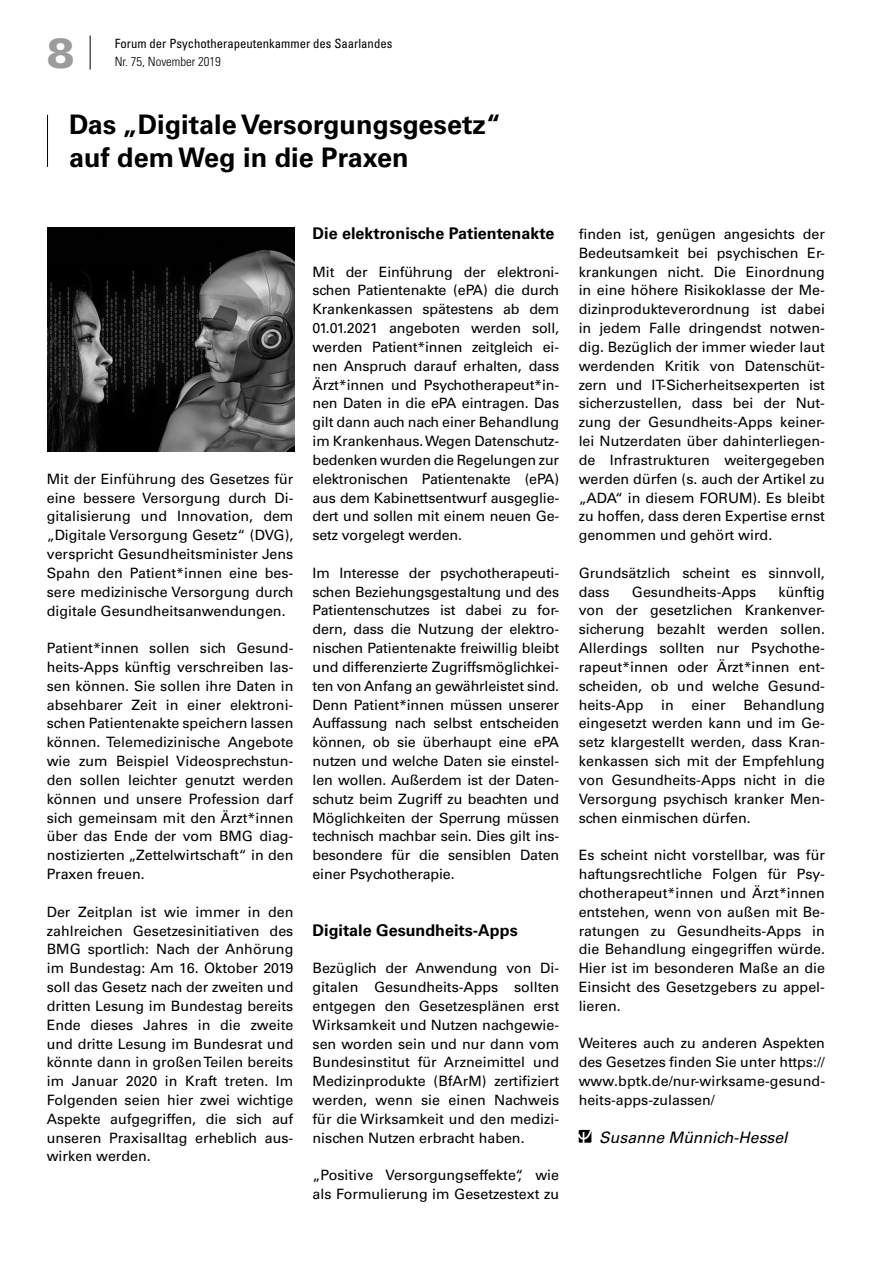
<style>
.page{position:relative;width:893px;height:1263px;background:#fff}
.page>*{position:absolute;margin:0;border:0;box-sizing:border-box;transform-origin:0 0}
.t1{font:900 42px "Univers LT Std";color:#9c9c9d}
.t2{font:700 27px/33px "Univers LT Std";color:#000}
.t3{font:700 16.2px "Univers LT Std";color:#000}
.t4{font:italic 15.75px "Univers LT Std";color:#000}
.t5{font:14.25px/18.8px "Univers LT Std";color:#000;text-align:justify}
.t6{font:condensed 12.75px "Univers LT Std";color:#000}
.t7{font:300 condensed 12.75px "Univers LT Std";color:#000}
</style>
<div class="page">
<hr style="left:90px;top:36px;width:1px;height:34px;background:#000">
<hr style="left:47px;top:115px;width:1px;height:52px;background:#000">
<svg style="left:579px;top:1130px;width:12px;height:13px"></svg>
<img style="left:48px;top:227px;width:247px;height:224px">
<h1 class="t1" style="left:47px;top:27px;width:30px">8</h1>
<p class="t6" style="left:115px;top:35px;width:279px">Forum der Psychotherapeutenkammer des Saarlandes</p>
<p class="t7" style="left:115px;top:54px;width:108px">Nr. 75, November 2019</p>
<h2 class="t2" style="left:69px;top:109px;width:433px">Das „Digitale Versorgungsgesetz“ auf dem Weg in die Praxen</h2>
<p class="t5" style="left:47px;top:469px;width:248px">Mit der Einführung des Gesetzes für eine bessere Versorgung durch Di&shy;gitalisierung und Innovation, dem „Digitale Versorgung Gesetz“ (DVG), verspricht Gesundheitsminister Jens Spahn den Patient*innen eine bes&shy;sere medizinische Versorgung durch digitale Gesundheitsanwendungen.</p>
<p class="t5" style="left:47px;top:639px;width:248px">Patient*innen sollen sich Gesund&shy;heits-Apps künftig verschreiben las&shy;sen können. Sie sollen ihre Daten in absehbarer Zeit in einer elektroni&shy;schen Patientenakte speichern lassen können. Telemedizinische Angebote wie zum Beispiel Videosprechstun&shy;den sollen leichter genutzt werden können und unsere Profession darf sich gemeinsam mit den Ärzt*innen über das Ende der vom BMG diag&shy;nostizierten „Zettelwirtschaft“ in den Praxen freuen.</p>
<p class="t5" style="left:47px;top:902px;width:248px">Der Zeitplan ist wie immer in den zahlreichen Gesetzesinitiativen des BMG sportlich: Nach der Anhörung im Bundestag: Am 16. Oktober 2019 soll das Gesetz nach der zweiten und dritten Lesung im Bundestag bereits Ende dieses Jahres in die zweite und dritte Lesung im Bundesrat und könnte dann in großen Teilen bereits im Januar 2020 in Kraft treten. Im Folgenden seien hier zwei wichtige Aspekte aufgegriffen, die sich auf unseren Praxisalltag erheblich aus&shy;wirken werden.</p>
<p class="t3" style="left:313px;top:224px;width:243px">Die elektronische Patientenakte</p>
<p class="t5" style="left:313px;top:262px;width:248px">Mit der Einführung der elektroni&shy;schen Patientenakte (ePA) die durch Krankenkassen spätestens ab dem 01.01.2021 angeboten werden soll, werden Patient*innen zeitgleich ei&shy;nen Anspruch darauf erhalten, dass Ärzt*innen und Psychotherapeut*in&shy;nen Daten in die ePA eintragen. Das gilt dann auch nach einer Behandlung im Krankenhaus. Wegen Datenschutz&shy;bedenken wurden die Regelungen zur elektronischen Patientenakte (ePA) aus dem Kabinettsentwurf ausgeglie&shy;dert und sollen mit einem neuen Ge&shy;setz vorgelegt werden.</p>
<p class="t5" style="left:313px;top:563px;width:248px">Im Interesse der psychotherapeuti&shy;schen Beziehungsgestaltung und des Patientenschutzes ist dabei zu for&shy;dern, dass die Nutzung der elektro&shy;nischen Patientenakte freiwillig bleibt und differenzierte Zugriffsmöglichkei&shy;ten von Anfang an gewährleistet sind.<br>Denn Patient*innen müssen unserer Auffassung nach selbst entscheiden können, ob sie überhaupt eine ePA nutzen und welche Daten sie einstel&shy;len wollen. Außerdem ist der Daten&shy;schutz beim Zugriff zu beachten und Möglichkeiten der Sperrung müssen technisch machbar sein. Dies gilt ins&shy;besondere für die sensiblen Daten einer Psychotherapie.</p>
<p class="t3" style="left:313px;top:920px;width:207px">Digitale Gesundheits-Apps</p>
<p class="t5" style="left:313px;top:959px;width:248px">Bezüglich der Anwendung von Di&shy;gitalen Gesundheits-Apps sollten entgegen den Gesetzesplänen erst Wirksamkeit und Nutzen nachgewie&shy;sen worden sein und nur dann vom Bundesinstitut für Arzneimittel und Medizinprodukte (BfArM) zertifiziert werden, wenn sie einen Nachweis für die Wirksamkeit und den medizi&shy;nischen Nutzen erbracht haben.</p>
<p class="t5" style="left:313px;top:1166px;width:248px">„Positive Versorgungseffekte“, wie als Formulierung im Gesetzestext zu</p>
<p class="t5" style="left:579px;top:225px;width:248px">finden ist, genügen angesichts der Bedeutsamkeit bei psychischen Er&shy;krankungen nicht. Die Einordnung in eine höhere Risikoklasse der Me&shy;dizinprodukteverordnung ist dabei in jedem Falle dringendst notwen&shy;dig. Bezüglich der immer wieder laut werdenden Kritik von Datenschüt&shy;zern und IT-Sicherheitsexperten ist sicherzustellen, dass bei der Nut&shy;zung der Gesundheits-Apps keiner&shy;lei Nutzerdaten über dahinterliegen&shy;de Infrastrukturen weitergegeben werden dürfen (s. auch der Artikel zu „ADA“ in diesem FORUM). Es bleibt zu hoffen, dass deren Expertise ernst genommen und gehört wird.</p>
<p class="t5" style="left:579px;top:563px;width:248px">Grundsätzlich scheint es sinnvoll, dass</p>
<p class="t5" style="left:579px;top:582px;width:248px;text-indent:200px">künftig von der gesetzlichen Krankenver&shy;sicherung bezahlt werden sollen.<br>Allerdings sollten nur Psychothe&shy;rapeut*innen oder Ärzt*innen ent&shy;scheiden, ob und welche Gesund&shy;heits-App in einer Behandlung eingesetzt werden kann und im Ge&shy;setz klargestellt werden, dass Kran&shy;kenkassen sich mit der Empfehlung von Gesundheits-Apps nicht in die Versorgung psychisch kranker Men&shy;schen einmischen dürfen.</p>
<p class="t5" style="left:579px;top:846px;width:248px">Es scheint nicht vorstellbar, was für haftungsrechtliche Folgen für Psy&shy;chotherapeut*innen und Ärzt*innen entstehen, wenn von außen mit Be&shy;ratungen zu Gesundheits-Apps in die Behandlung eingegriffen würde.<br>Hier ist im besonderen Maße an die Einsicht des Gesetzgebers zu appel&shy;lieren.</p>
<p class="t5" style="left:579px;top:1034px;width:248px">Weiteres auch zu anderen Aspekten des Gesetzes finden Sie unter https:// www.bptk.de/nur-wirksame-gesund&shy;heits-apps-zulassen/</p>
<p class="t4" style="left:599px;top:1128px;width:190px">Susanne Münnich-Hessel</p>
<p class="t5" style="left:632px;top:582px;width:126px">Gesundheits-Apps</p>
</div>
